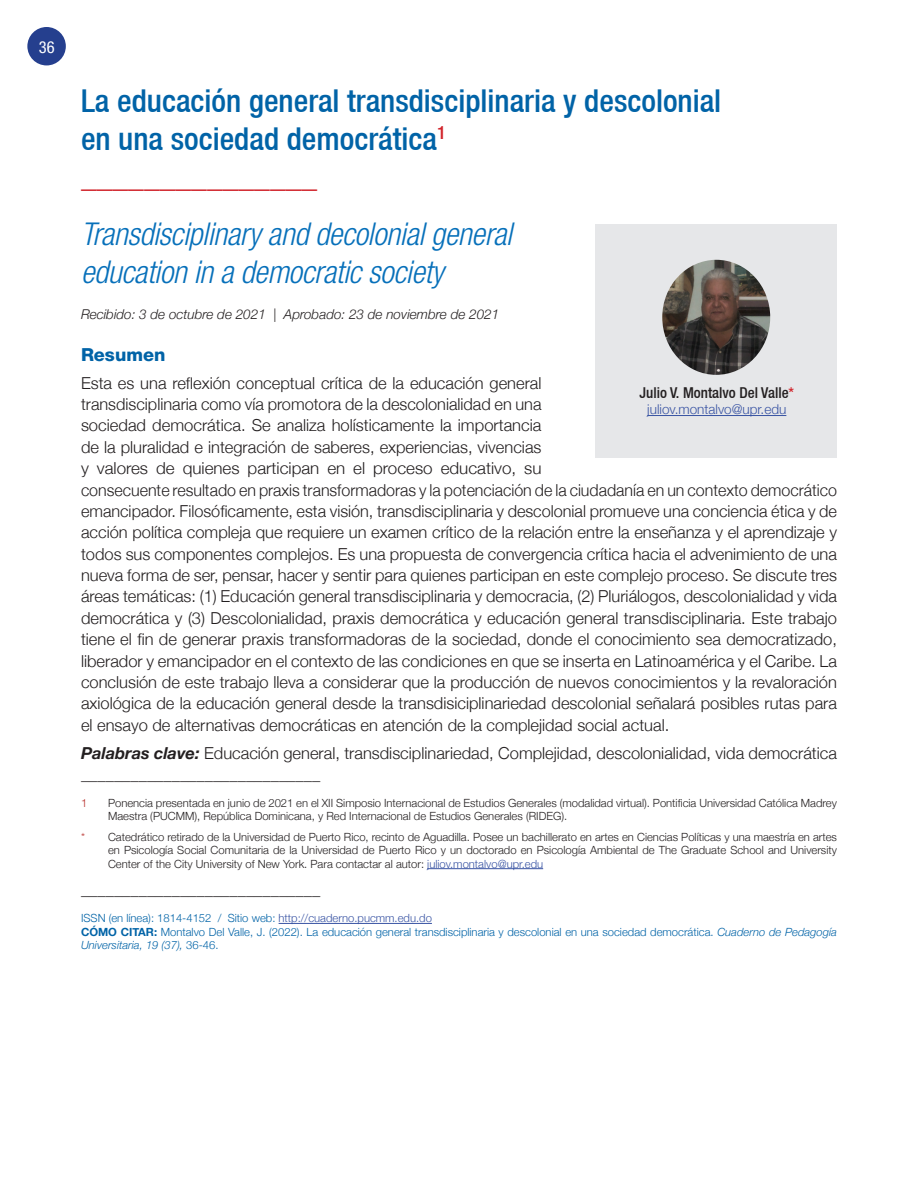
<style>
.page{position:relative;width:918px;height:1188px;background:#fff}
.page>*{position:absolute;margin:0;border:0;box-sizing:border-box;transform-origin:0 0}
.t1{font:500 condensed 31.5px/37.8px "Helvetica Neue";color:#0163a7}
.t2{font:italic 300 condensed 31.5px/37.8px "Helvetica Neue LT Std";letter-spacing:-.01em;color:#0770ba}
.t3{font:800 18px "Helvetica Neue";color:#0163a7}
.t4{font:300 16.5px/21.3px "Helvetica Neue";color:#231f20}
.t5{font:italic condensed 16.5px "Helvetica Neue";color:#fff}
.t6{font:500 condensed 15px "Helvetica Neue";color:#231f20}
.t7{font:italic 300 13.5px "Helvetica Neue";color:#231f20}
.t8{font:300 13.5px "Helvetica Neue";color:#3853a3}
.t9{font:300 11.25px/13.5px "Helvetica Neue";color:#231f20}
.t10{font:300 11.25px/13.5px "Helvetica Neue";color:#0163a7}
.t11{font:300 11.25px "Helvetica Neue";color:#b72d29}
.s1{color:#d1232a}
.s2{font-weight:700;font-style:italic}
.s3{color:#b72d29}
.s4{color:#3853a3}
.s5{font-weight:700}
.s6{font-style:italic}
</style>
<div class="page">
<div style="left:27px;top:27px;width:39px;height:38px;background:#253f8e;border-radius:50%"></div>
<hr style="left:427px;top:868px;width:116px;height:1px;background:#3853a3">
<hr style="left:279px;top:923px;width:153px;height:1px;background:#3853a3">
<div style="left:596px;top:224px;width:241px;height:234px;background:#e6e7e9"></div>
<img style="left:662px;top:260px;width:108px;height:115px">
<hr style="left:647px;top:415px;width:139px;height:1px;background:#3853a3">
<p class="t5" style="left:39px;top:37px;width:17px">36</p>
<h1 class="t1" style="left:81px;top:81px;width:642px">La educación general transdisciplinaria y descolonial en una sociedad democrática<sup>1<br></sup><span class="s1">_______________</span></h1>
<h1 class="t2" style="left:81px;top:216px;width:433px">Transdisciplinary and decolonial general education in a democratic society</h1>
<p class="t7" style="left:81px;top:304px;width:420px">Recibido: 3 de octubre de 2021 | Aprobado: 23 de noviembre de 2021</p>
<p class="t3" style="left:81px;top:343px;width:86px">Resumen</p>
<p class="t4" style="left:81px;top:371px;width:758px">Esta es una reflexión conceptual crítica de la educación general<br>transdisciplinaria como vía promotora de la descolonialidad en una<br>sociedad democrática. Se analiza holísticamente la importancia<br>de la pluralidad e integración de saberes, experiencias, vivencias<br>y valores de quienes participan en el proceso educativo, su<br>consecuente resultado en praxis transformadoras y la potenciación de la ciudadanía en un contexto democrático emancipador. Filosóficamente, esta visión, transdisciplinaria y descolonial promueve una conciencia ética y de acción política compleja que requiere un examen crítico de la relación entre la enseñanza y el aprendizaje y todos sus componentes complejos. Es una propuesta de convergencia crítica hacia el advenimiento de una nueva forma de ser, pensar, hacer y sentir para quienes participan en este complejo proceso. Se discute tres áreas temáticas: (1) Educación general transdisciplinaria y democracia, (2) Pluriálogos, descolonialidad y vida democrática y (3) Descolonialidad, praxis democrática y educación general transdisciplinaria. Este trabajo tiene el fin de generar praxis transformadoras de la sociedad, donde el conocimiento sea democratizado, liberador y emancipador en el contexto de las condiciones en que se inserta en Latinoamérica y el Caribe. La conclusión de este trabajo lleva a considerar que la producción de nuevos conocimientos y la revaloración axiológica de la educación general desde la transdisiciplinariedad descolonial señalará posibles rutas para el ensayo de alternativas democráticas en atención de la complejidad social actual.</p>
<p class="t4" style="left:81px;top:741px;width:758px"><span class="s2">Palabras clave:</span> Educación general, transdisciplinariedad, Complejidad, descolonialidad, vida democrática _____________________________</p>
<p class="t11" style="left:81px;top:794px;width:8px">1</p>
<p class="t9" style="left:108px;top:795px;width:731px">Ponencia presentada en junio de 2021 en el XII Simposio Internacional de Estudios Generales (modalidad virtual). Pontificia Universidad Católica Madrey<br>Maestra (PUCMM), República Dominicana, y Red Internacional de Estudios Generales (RIDEG).</p>
<p class="t9" style="left:108px;top:829px;width:731px;text-align:justify;text-indent:-27px"><span class="s3">*</span> Catedrático retirado de la Universidad de Puerto Rico, recinto de Aguadilla. Posee un bachillerato en artes en Ciencias Políticas y una maestría en artes en Psicología Social Comunitaria de la Universidad de Puerto Rico y un doctorado en Psicología Ambiental de The Graduate School and University Center of the City University of New York. Para contactar al autor: <span class="s4">juliov.montalvo@upr.edu</span></p>
<p class="t4" style="left:81px;top:878px;width:241px">_____________________________</p>
<p class="t10" style="left:81px;top:911px;width:757px">ISSN (en línea): 1814-4152 / Sitio web: <span class="s4">http://cuaderno.pucmm.edu.do<br></span><span class="s5">CÓMO CITAR:</span> Montalvo Del Valle, J. (2022). La educación general transdisciplinaria y descolonial en una sociedad democrática. <span class="s6">Cuaderno de Pedagogía<br>Universitaria, 19 (37),</span> 36-46.</p>
<p class="t6" style="left:640px;top:384px;width:156px">Julio V. Montalvo Del Valle<span class="s1">*</span></p>
<p class="t8" style="left:647px;top:398px;width:141px">juliov.montalvo@upr.edu</p>
</div>
